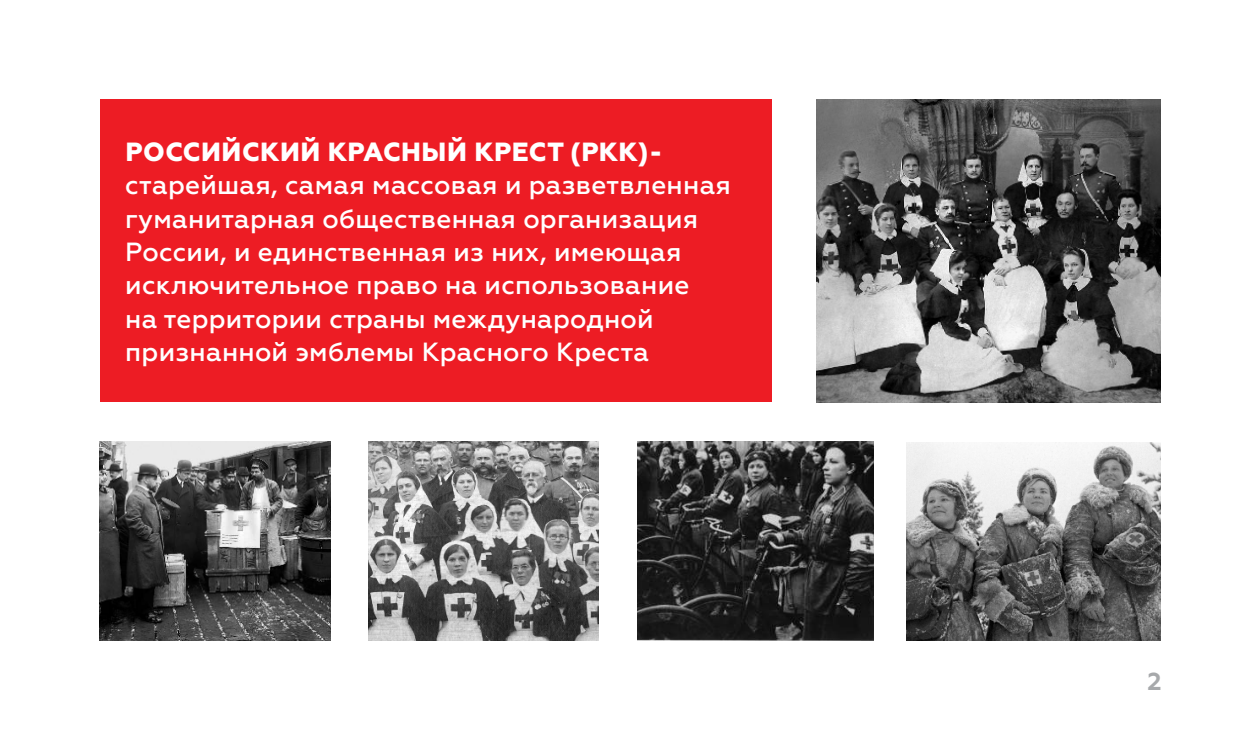
<style>
.page{position:relative;width:1260px;height:740px;background:#fff}
.page>*{position:absolute;margin:0;border:0;box-sizing:border-box;transform-origin:0 0}
.t1{font:500 26.25px/33.2px "Geometria";letter-spacing:.01em;color:#fff}
.t2{font:800 26.25px "Geometria";letter-spacing:.02em;color:#fff}
.t3{font:700 24.5px "Geometria";color:#a7a9ab}
</style>
<div class="page">
<div style="left:100px;top:99px;width:672px;height:303px;background:#ed1c24"></div>
<img style="left:637px;top:441px;width:236px;height:199px">
<img style="left:907px;top:442px;width:254px;height:198px">
<img style="left:817px;top:99px;width:344px;height:303px">
<img style="left:99px;top:441px;width:232px;height:199px">
<img style="left:368px;top:441px;width:230px;height:199px">
<p class="t2" style="left:125px;top:136px;width:539px">РОССИЙСКИЙ КРАСНЫЙ КРЕСТ (РКК)-</p>
<p class="t1" style="left:125px;top:169px;width:607px">старейшая, самая массовая и разветвленная гуманитарная общественная организация России, и единственная из них, имеющая исключительное право на использование<br>на территории страны международной признанной эмблемы Красного Креста</p>
<p class="t3" style="left:1147px;top:667px;width:16px">2</p>
</div>
